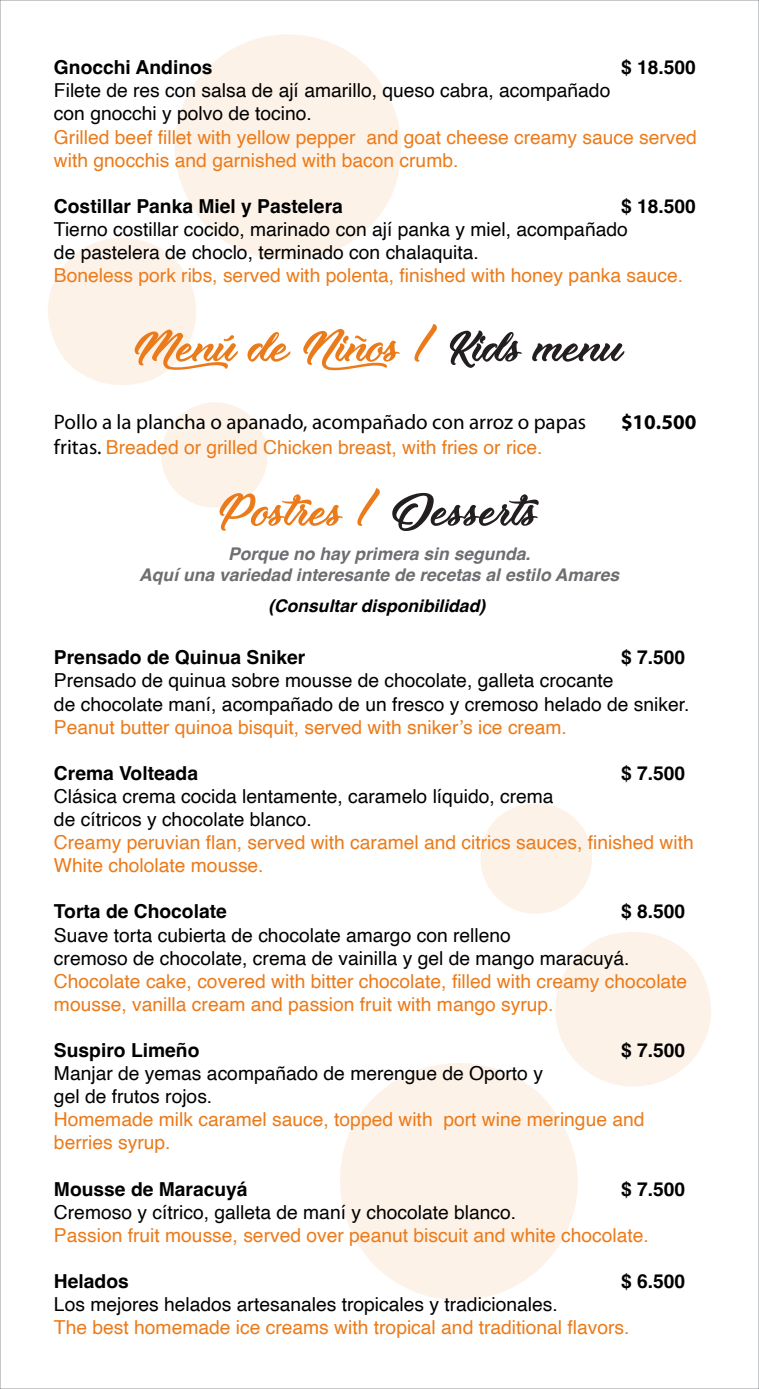
<style>
.page{position:relative;width:759px;height:1389px;background:#fff}
.page>*{position:absolute;margin:0;border:0;box-sizing:border-box;transform-origin:0 0}
.t1{font:64.23px "Moonlights on the Beach";color:#eb7b1a}
.t2{font:21px "Myriad Pro";color:#000}
.t3{font:700 21px "Myriad Pro";color:#000}
.t4{font:19.25px/23.1px "Helvetica";color:#eb7b1a}
.t5{font:19.25px/23.1px "Helvetica";color:#000}
.t6{font:700 19.25px "Helvetica";color:#000}
.t7{font:italic 700 17.5px/21px "Helvetica";color:#6d6e71;text-align:center}
.t8{font:italic 700 17.5px "Helvetica";color:#000}
.s1{color:#231f20}
.s2{font-family:"Myriad Pro";font-size:21px;color:#000}
</style>
<div class="page">
<svg style="left:480px;top:803px;width:112px;height:111px"></svg>
<svg style="left:555px;top:932px;width:156px;height:155px"></svg>
<svg style="left:340px;top:1059px;width:242px;height:241px;fill:#fdf2e8"></svg>
<svg style="left:161px;top:402px;width:106px;height:106px"></svg>
<svg style="left:48px;top:238px;width:148px;height:147px"></svg>
<svg style="left:171px;top:34px;width:230px;height:230px;fill:#fdf2e8"></svg>
<p class="t6" style="left:54px;top:56px;width:160px">Gnocchi Andinos</p>
<p class="t6" style="left:621px;top:56px;width:76px">$ 18.500</p>
<p class="t5" style="left:54px;top:80px;width:558px">Filete de res con salsa de ají amarillo, queso cabra, acompañado con gnocchi y polvo de tocino.</p>
<p class="t4" style="left:54px;top:126px;width:645px">Grilled beef fillet with yellow pepper and goat cheese creamy sauce served with gnocchis and garnished with bacon crumb.</p>
<p class="t6" style="left:54px;top:194px;width:290px">Costillar Panka Miel y Pastelera</p>
<p class="t6" style="left:621px;top:194px;width:76px">$ 18.500</p>
<p class="t5" style="left:54px;top:218px;width:575px">Tierno costillar cocido, marinado con ají panka y miel, acompañado de pastelera de choclo, terminado con chalaquita.</p>
<p class="t4" style="left:54px;top:264px;width:631px">Boneless pork ribs, served with polenta, finished with honey panka sauce.</p>
<h1 class="t1" style="left:135px;top:318px;width:491px">Menú de Niños / <span class="s1">Kids menu</span></h1>
<p class="t2" style="left:54px;top:411px;width:534px">Pollo a la plancha o apanado, acompañado con arroz o papas</p>
<p class="t3" style="left:621px;top:410px;width:77px">$10.500</p>
<p class="t4" style="left:54px;top:437px;width:490px"><span class="s2">fritas.</span> Breaded or grilled Chicken breast, with fries or rice.</p>
<h1 class="t1" style="left:220px;top:482px;width:321px">Postres / <span class="s1">Desserts</span></h1>
<p class="t7" style="left:139px;top:545px;width:481px">Porque no hay primera sin segunda.<br>Aquí una variedad interesante de recetas al estilo Amares</p>
<p class="t8" style="left:268px;top:595px;width:218px">(Consultar disponibilidad)</p>
<p class="t6" style="left:54px;top:646px;width:253px">Prensado de Quinua Sniker</p>
<p class="t6" style="left:621px;top:646px;width:66px">$ 7.500</p>
<p class="t5" style="left:54px;top:670px;width:637px">Prensado de quinua sobre mousse de chocolate, galleta crocante<br>de chocolate maní, acompañado de un fresco y cremoso helado de sniker.</p>
<p class="t4" style="left:54px;top:716px;width:514px">Peanut butter quinoa bisquit, served with sniker’s ice cream.</p>
<p class="t6" style="left:54px;top:761px;width:146px">Crema Volteada</p>
<p class="t6" style="left:621px;top:761px;width:66px">$ 7.500</p>
<p class="t5" style="left:54px;top:785px;width:501px">Clásica crema cocida lentamente, caramelo líquido, crema de cítricos y chocolate blanco.</p>
<p class="t4" style="left:54px;top:831px;width:641px">Creamy peruvian flan, served with caramel and citrics sauces, finished with<br>White chololate mousse.</p>
<p class="t6" style="left:54px;top:900px;width:174px">Torta de Chocolate</p>
<p class="t6" style="left:621px;top:900px;width:66px">$ 8.500</p>
<p class="t5" style="left:54px;top:924px;width:577px">Suave torta cubierta de chocolate amargo con relleno<br>cremoso de chocolate, crema de vainilla y gel de mango maracuyá.</p>
<p class="t4" style="left:54px;top:970px;width:635px">Chocolate cake, covered with bitter chocolate, filled with creamy chocolate mousse, vanilla cream and passion fruit with mango syrup.</p>
<p class="t6" style="left:54px;top:1039px;width:147px">Suspiro Limeño</p>
<p class="t6" style="left:621px;top:1039px;width:66px">$ 7.500</p>
<p class="t5" style="left:54px;top:1062px;width:490px">Manjar de yemas acompañado de merengue de Oporto y gel de frutos rojos.</p>
<p class="t4" style="left:54px;top:1109px;width:592px">Homemade milk caramel sauce, topped with port wine meringue and berries syrup.</p>
<p class="t6" style="left:54px;top:1177px;width:195px">Mousse de Maracuyá</p>
<p class="t6" style="left:621px;top:1177px;width:66px">$ 7.500</p>
<p class="t5" style="left:54px;top:1201px;width:464px">Cremoso y cítrico, galleta de maní y chocolate blanco.</p>
<p class="t4" style="left:54px;top:1224px;width:596px">Passion fruit mousse, served over peanut biscuit and white chocolate.</p>
<p class="t6" style="left:54px;top:1270px;width:76px">Helados</p>
<p class="t6" style="left:621px;top:1270px;width:66px">$ 6.500</p>
<p class="t5" style="left:54px;top:1293px;width:505px">Los mejores helados artesanales tropicales y tradicionales.</p>
<p class="t4" style="left:54px;top:1316px;width:577px">The best homemade ice creams with tropical and traditional flavors.</p>
</div>
